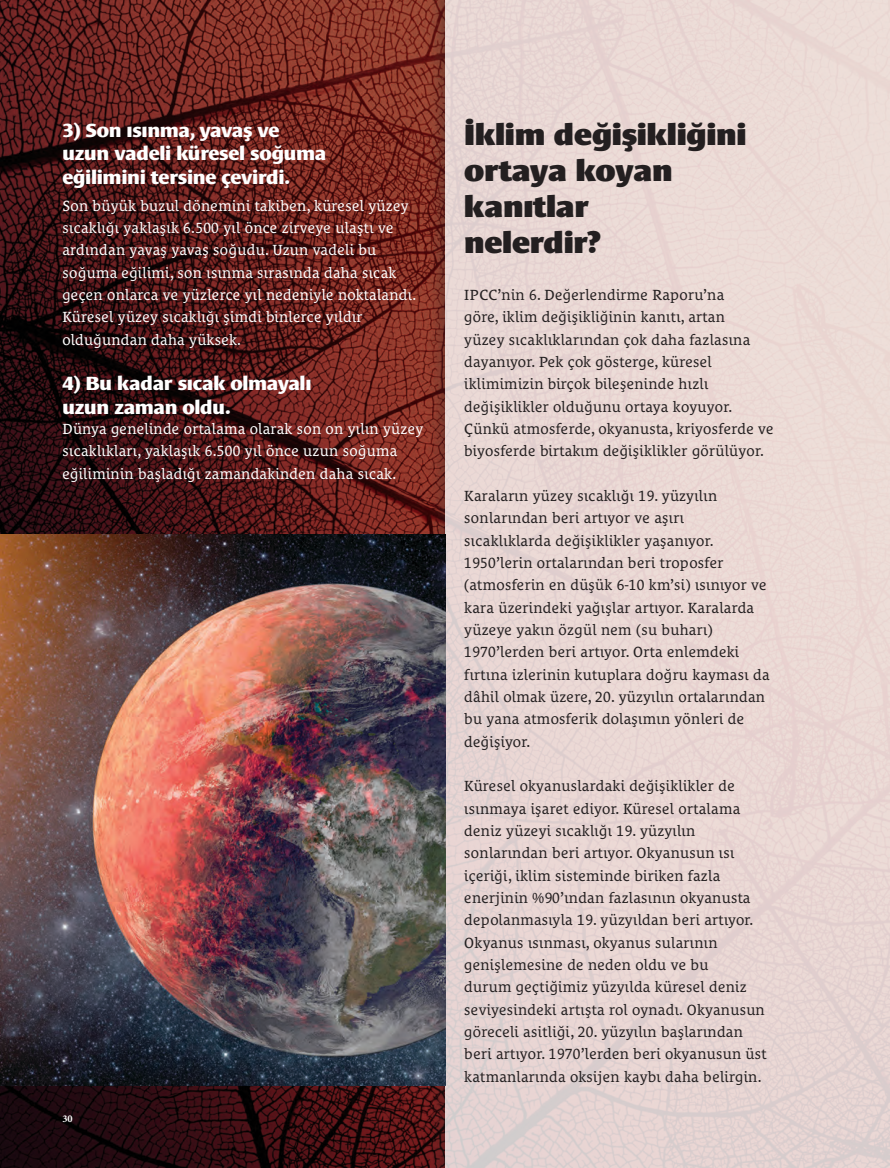
<style>
.page{position:relative;width:890px;height:1168px;background:#fff}
.page>*{position:absolute;margin:0;border:0;box-sizing:border-box;transform-origin:0 0}
.t1{font:900 30px/36px "Le Monde Sans Pro";letter-spacing:-.01em;color:#231f20}
.t2{font:700 expanded 19.5px/23.4px "Le Monde Sans Pro";letter-spacing:-.02em;color:#fff}
.t3{font:15px/22.4px "Le Monde Courrier Pro";letter-spacing:.02em;color:#231f20}
.t4{font:15px/22.4px "Le Monde Courrier Pro";letter-spacing:.02em;color:#fff}
.t5{font:700 10.35px "Minion Pro";color:#fff}
</style>
<div class="page">
<svg style="left:0;top:0;width:425px;height:1167px;background:#521a18"></svg>
<div style="left:425px;top:0;width:464px;height:1167px;background:#231f20;opacity:.75"></div>
<div style="left:445px;top:0;width:444px;height:1167px;background:#ead7d4"></div>
<img style="left:0;top:534px;width:445px;height:550px">
<h2 class="t2" style="left:62px;top:116px;width:265px">3) Son ısınma, yavaş ve uzun vadeli küresel soğuma eğilimini tersine çevirdi.</h2>
<p class="t4" style="left:62px;top:192px;width:355px">Son büyük buzul dönemini takiben, küresel yüzey sıcaklığı yaklaşık 6.500 yıl önce zirveye ulaştı ve ardından yavaş yavaş soğudu. Uzun vadeli bu soğuma eğilimi, son ısınma sırasında daha sıcak geçen onlarca ve yüzlerce yıl nedeniyle noktalandı.<br>Küresel yüzey sıcaklığı şimdi binlerce yıldır olduğundan daha yüksek.</p>
<h2 class="t2" style="left:62px;top:370px;width:250px">4) Bu kadar sıcak olmayalı uzun zaman oldu.</h2>
<p class="t4" style="left:62px;top:416px;width:362px">Dünya genelinde ortalama olarak son on yılın yüzey sıcaklıkları, yaklaşık 6.500 yıl önce uzun soğuma eğiliminin başladığı zamandakinden daha sıcak.</p>
<p class="t5" style="left:62px;top:1111px;width:12px">30</p>
<h1 class="t1" style="left:464px;top:114px;width:284px">İklim değişikliğini ortaya koyan kanıtlar<br>nelerdir?</h1>
<p class="t3" style="left:464px;top:282px;width:310px">IPCC’nin 6. Değerlendirme Raporu’na<br>göre, iklim değişikliğinin kanıtı, artan<br>yüzey sıcaklıklarından çok daha fazlasına dayanıyor. Pek çok gösterge, küresel iklimimizin birçok bileşeninde hızlı değişiklikler olduğunu ortaya koyuyor.<br>Çünkü atmosferde, okyanusta, kriyosferde ve biyosferde birtakım değişiklikler görülüyor.</p>
<p class="t3" style="left:464px;top:482px;width:306px">Karaların yüzey sıcaklığı 19. yüzyılın sonlarından beri artıyor ve aşırı sıcaklıklarda değişiklikler yaşanıyor.<br>1950’lerin ortalarından beri troposfer (atmosferin en düşük 6-10 km’si) ısınıyor ve kara üzerindeki yağışlar artıyor. Karalarda yüzeye yakın özgül nem (su buharı)<br>1970’lerden beri artıyor. Orta enlemdeki fırtına izlerinin kutuplara doğru kayması da dâhil olmak üzere, 20. yüzyılın ortalarından bu yana atmosferik dolaşımın yönleri de değişiyor.</p>
<p class="t3" style="left:464px;top:773px;width:304px">Küresel okyanuslardaki değişiklikler de ısınmaya işaret ediyor. Küresel ortalama deniz yüzeyi sıcaklığı 19. yüzyılın sonlarından beri artıyor. Okyanusun ısı içeriği, iklim sisteminde biriken fazla enerjinin %90’ından fazlasının okyanusta depolanmasıyla 19. yüzyıldan beri artıyor.<br>Okyanus ısınması, okyanus sularının genişlemesine de neden oldu ve bu<br>durum geçtiğimiz yüzyılda küresel deniz seviyesindeki artışta rol oynadı. Okyanusun göreceli asitliği, 20. yüzyılın başlarından beri artıyor. 1970’lerden beri okyanusun üst katmanlarında oksijen kaybı daha belirgin.</p>
</div>
